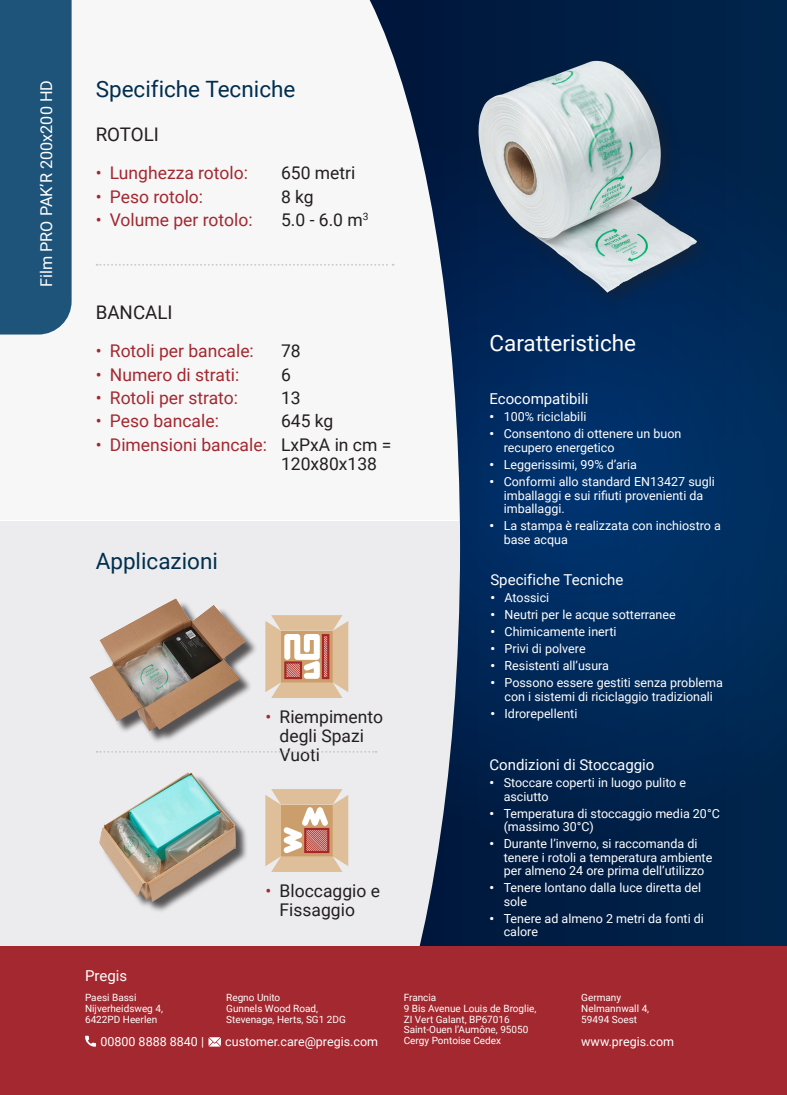
<style>
.page{position:relative;width:787px;height:1095px;background:#fff}
.page>*{position:absolute;margin:0;border:0;box-sizing:border-box;transform-origin:0 0}
.t1{font:22.5px "Roboto";color:#002f4e}
.t2{font:22.5px "Roboto";color:#fff}
.list_bullet{font:18.75px "Roboto";color:#231f20}
.t3{font:17.5px "Roboto";color:#a3282f}
.list_bullet-2{font:17.5px/18.9px "Roboto";color:#231f20}
.t4{font:16.25px "Roboto";color:#fff}
.list_bullet-3{font:15px "Roboto";color:#fff}
.t5{font:12.5px/13.5px "Roboto";color:#fff}
.t6{font:10px/10.6px "Roboto";color:#fff}
.s1{color:#a3282f}
.s2{font-weight:900}
</style>
<div class="page">
<div style="left:0;top:0;width:787px;height:519px;background:#f7f7f8"></div>
<div style="left:0;top:521px;width:787px;height:425px;background:#ececee"></div>
<svg style="left:370px;top:0;width:417px;height:946px;background:#1c3658"></svg>
<svg style="left:370px;top:112px;width:417px;height:732px"></svg>
<div style="left:92px;top:601px;width:166px;height:143px;background:#231f20;opacity:.75"></div>
<img style="left:89px;top:598px;width:157px;height:133px">
<svg style="left:97px;top:751px;width:279px;height:2px"></svg>
<svg style="left:97px;top:264px;width:296px;height:2px"></svg>
<svg style="left:265px;top:615px;width:83px;height:83px;background:#dcba9c"></svg>
<div style="left:102px;top:774px;width:147px;height:140px;background:#231f20;opacity:.75"></div>
<img style="left:99px;top:772px;width:137px;height:129px">
<svg style="left:265px;top:789px;width:83px;height:83px;background:#dbb798"></svg>
<div style="left:0;top:946px;width:787px;height:149px;background:#a3282f"></div>
<div style="left:469px;top:52px;width:248px;height:260px;background:#231f20;opacity:.5"></div>
<img style="left:478px;top:61px;width:166px;height:232px">
<div style="left:0;top:0;width:72px;height:335px;background:#1e547a"></div>
<svg style="left:85px;top:1036px;width:11px;height:11px"></svg>
<svg style="left:208px;top:1037px;width:13px;height:10px"></svg>
<p class="t4" style="left:35px;top:287px;width:208px;rotate:-90deg">Film PRO PAK’R 200x200 HD</p>
<p class="t1" style="left:96px;top:73px;width:201px">Specifiche Tecniche</p>
<p class="list_bullet" style="left:96px;top:121px;width:65px">ROTOLI</p>
<p class="t3" style="left:96px;top:161px;width:154px">• Lunghezza rotolo:</p>
<p class="t3" style="left:96px;top:184px;width:109px">• Peso rotolo:</p>
<p class="t3" style="left:96px;top:208px;width:158px">• Volume per rotolo:</p>
<p class="list_bullet-2" style="left:281px;top:163px;width:76px">650 metri</p>
<p class="list_bullet-2" style="left:281px;top:186px;width:34px">8 kg</p>
<p class="list_bullet-2" style="left:281px;top:210px;width:89px">5.0 - 6.0 m<sup>3</sup></p>
<p class="list_bullet" style="left:96px;top:299px;width:78px">BANCALI</p>
<p class="t3" style="left:96px;top:339px;width:160px">• Rotoli per bancale:</p>
<p class="t3" style="left:96px;top:362px;width:145px">• Numero di strati:</p>
<p class="t3" style="left:96px;top:385px;width:144px">• Rotoli per strato:</p>
<p class="t3" style="left:96px;top:409px;width:125px">• Peso bancale:</p>
<p class="t3" style="left:96px;top:432px;width:173px">• Dimensioni bancale:</p>
<p class="list_bullet-2" style="left:281px;top:341px;width:21px">78</p>
<p class="list_bullet-2" style="left:281px;top:364px;width:11px">6</p>
<p class="list_bullet-2" style="left:281px;top:388px;width:21px">13</p>
<p class="list_bullet-2" style="left:281px;top:411px;width:54px">645 kg</p>
<p class="list_bullet-2" style="left:281px;top:434px;width:112px">LxPxA in cm =<br>120x80x138</p>
<p class="t1" style="left:96px;top:545px;width:124px">Applicazioni</p>
<p class="list_bullet-2" style="left:279px;top:706px;width:105px;text-indent:-14px"><span class="s1">•</span> Riempimento degli Spazi<br>Vuoti</p>
<p class="list_bullet-3" style="left:85px;top:965px;width:44px">Pregis</p>
<p class="list_bullet-2" style="left:279px;top:880px;width:102px;text-indent:-14px"><span class="s1">•</span> Bloccaggio e<br>Fissaggio</p>
<p class="t2" style="left:489px;top:328px;width:148px">Caratteristiche</p>
<p class="list_bullet-3" style="left:489px;top:388px;width:100px">Ecocompatibili</p>
<p class="t5" style="left:489px;top:410px;width:98px"><span class="s2">•</span> 100% riciclabili</p>
<p class="t5" style="left:503px;top:427px;width:179px;text-indent:-14px"><span class="s2">•</span> Consentono di ottenere un buon recupero energetico</p>
<p class="t5" style="left:489px;top:457px;width:149px"><span class="s2">•</span> Leggerissimi, 99% d’aria</p>
<p class="t5" style="left:503px;top:474px;width:213px;text-indent:-14px"><span class="s2">•</span> Conformi allo standard EN13427 sugli imballaggi e sui rifiuti provenienti da imballaggi.</p>
<p class="t5" style="left:503px;top:518px;width:219px;text-indent:-14px"><span class="s2">•</span> La stampa è realizzata con inchiostro a base acqua</p>
<p class="list_bullet-3" style="left:490px;top:569px;width:135px">Specifiche Tecniche</p>
<p class="t5" style="left:490px;top:590px;width:60px"><span class="s2">•</span> Atossici</p>
<p class="t5" style="left:490px;top:607px;width:187px"><span class="s2">•</span> Neutri per le acque sotterranee</p>
<p class="t5" style="left:490px;top:624px;width:128px"><span class="s2">•</span> Chimicamente inerti</p>
<p class="t5" style="left:490px;top:641px;width:97px"><span class="s2">•</span> Privi di polvere</p>
<p class="t5" style="left:490px;top:658px;width:120px"><span class="s2">•</span> Resistenti all’usura</p>
<p class="t5" style="left:490px;top:675px;width:234px;text-align:center"><span class="s2">•</span> Possono essere gestiti senza problema con i sistemi di riciclaggio tradizionali</p>
<p class="t5" style="left:490px;top:706px;width:88px"><span class="s2">•</span> Idrorepellenti</p>
<p class="list_bullet-3" style="left:489px;top:754px;width:166px">Condizioni di Stoccaggio</p>
<p class="t5" style="left:503px;top:775px;width:184px;text-indent:-14px"><span class="s2">•</span> Stoccare coperti in luogo pulito e asciutto</p>
<p class="t5" style="left:503px;top:806px;width:218px;text-indent:-14px"><span class="s2">•</span> Temperatura di stoccaggio media 20°C (massimo 30°C)</p>
<p class="t5" style="left:503px;top:837px;width:210px;text-indent:-14px"><span class="s2">•</span> Durante l’inverno, si raccomanda di tenere i rotoli a temperatura ambiente per almeno 24 ore prima dell’utilizzo</p>
<p class="t5" style="left:503px;top:881px;width:199px;text-indent:-14px"><span class="s2">•</span> Tenere lontano dalla luce diretta del sole</p>
<p class="t5" style="left:503px;top:911px;width:202px;text-indent:-14px"><span class="s2">•</span> Tenere ad almeno 2 metri da fonti di calore</p>
<p class="t6" style="left:85px;top:992px;width:53px">Paesi Bassi</p>
<p class="t6" style="left:85px;top:1003px;width:79px">Nijverheidsweg 4,<br>6422PD Heerlen</p>
<p class="t6" style="left:226px;top:992px;width:56px">Regno Unito</p>
<p class="t6" style="left:226px;top:1003px;width:93px">Gunnels Wood Road,</p>
<p class="t6" style="left:226px;top:1013px;width:121px">Stevenage, Herts, SG1 2DG</p>
<p class="t6" style="left:404px;top:992px;width:34px">Francia</p>
<p class="t6" style="left:404px;top:1003px;width:134px">9 Bis Avenue Louis de Broglie,<br>ZI Vert Galant, BP67016</p>
<p class="t6" style="left:404px;top:1024px;width:126px">Saint-Ouen l’Aumône, 95050<br>Cergy Pontoise Cedex</p>
<p class="t6" style="left:581px;top:992px;width:41px">Germany</p>
<p class="t6" style="left:581px;top:1003px;width:69px">Nelmannwall 4,</p>
<p class="t6" style="left:581px;top:1013px;width:57px">59494 Soest</p>
<p class="t5" style="left:100px;top:1034px;width:105px">00800 8888 8840 |</p>
<p class="t5" style="left:225px;top:1034px;width:154px">customer.care@pregis.com</p>
<p class="t5" style="left:581px;top:1034px;width:94px">www.pregis.com</p>
</div>
